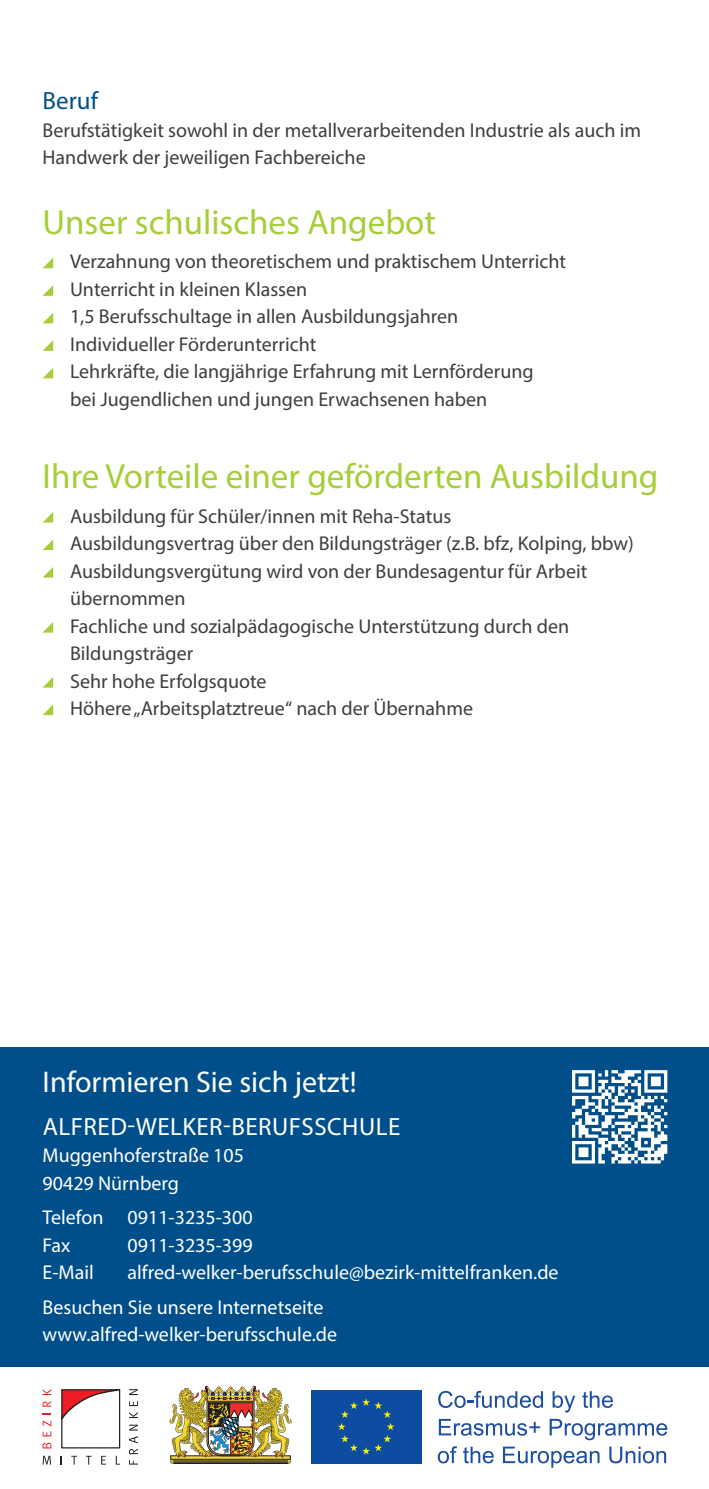
<style>
.page{position:relative;width:709px;height:1489px;background:#fff}
.page>*{position:absolute;margin:0;border:0;box-sizing:border-box;transform-origin:0 0}
._00_HL_grün_groß{font:35px "Myriad Pro";color:#a6ce39}
._00_ZHL_BLAU{font:30px "Myriad Pro";color:#fff}
._00_HL_grün_groß-2{font:25px "Myriad Pro";letter-spacing:.02em;color:#fff}
._00_ZHL_BLAU-2{font:25px "Myriad Pro";color:#004f8a}
._01_FT_black{font:20px/27.5px "Myriad Pro";color:#3e3e3f}
._01_FT_black-2{font:20px "Myriad Pro";color:#fff}
._02_FT_Einleitung{font:20px "Myriad Pro";color:#fff}
</style>
<div class="page">
<div style="left:0;top:1047px;width:709px;height:318px;background:#004f8a"></div>
<svg style="left:43px;top:258px;width:10px;height:10px"></svg>
<svg style="left:43px;top:285px;width:10px;height:11px"></svg>
<svg style="left:43px;top:313px;width:10px;height:10px"></svg>
<svg style="left:43px;top:340px;width:10px;height:11px"></svg>
<svg style="left:43px;top:368px;width:10px;height:10px"></svg>
<svg style="left:43px;top:512px;width:10px;height:10px"></svg>
<svg style="left:43px;top:539px;width:10px;height:11px"></svg>
<svg style="left:43px;top:567px;width:10px;height:10px"></svg>
<svg style="left:43px;top:622px;width:10px;height:10px"></svg>
<svg style="left:43px;top:677px;width:10px;height:10px"></svg>
<svg style="left:43px;top:704px;width:10px;height:11px"></svg>
<svg style="left:572px;top:1070px;width:95px;height:93px"></svg>
<svg style="left:43px;top:1442px;width:8px;height:6px"></svg>
<svg style="left:43px;top:1431px;width:8px;height:5px"></svg>
<svg style="left:43px;top:1420px;width:8px;height:5px"></svg>
<svg style="left:43px;top:1401px;width:8px;height:5px"></svg>
<svg style="left:43px;top:1389px;width:8px;height:5px"></svg>
<svg style="left:43px;top:1455px;width:8px;height:9px"></svg>
<svg style="left:61px;top:1389px;width:77px;height:75px"></svg>
<img style="left:169px;top:1385px;width:123px;height:78px">
<div style="left:311px;top:1390px;width:110px;height:73px;background:#0d4da1"></div>
<svg style="left:338px;top:1398px;width:56px;height:56px"></svg>
<svg style="left:438px;top:1390px;width:105px;height:17px"></svg>
<svg style="left:552px;top:1391px;width:23px;height:21px"></svg>
<svg style="left:582px;top:1391px;width:31px;height:16px"></svg>
<svg style="left:439px;top:1418px;width:101px;height:17px"></svg>
<svg style="left:549px;top:1418px;width:118px;height:21px"></svg>
<svg style="left:438px;top:1446px;width:19px;height:17px"></svg>
<svg style="left:463px;top:1446px;width:31px;height:17px"></svg>
<svg style="left:503px;top:1446px;width:96px;height:21px"></svg>
<svg style="left:609px;top:1446px;width:57px;height:17px"></svg>
<p class="_00_ZHL_BLAU-2" style="left:43px;top:85px;width:57px">Beruf</p>
<p class="_01_FT_black" style="left:43px;top:116px;width:600px">Berufstätigkeit sowohl in der metallverarbeitenden Industrie als auch im<br>Handwerk der jeweiligen Fachbereiche</p>
<p class="_00_HL_grün_groß" style="left:43px;top:200px;width:395px">Unser schulisches Angebot</p>
<p class="_01_FT_black" style="left:70px;top:247px;width:497px">Verzahnung von theoretischem und praktischem Unterricht</p>
<p class="_01_FT_black" style="left:70px;top:275px;width:239px">Unterricht in kleinen Klassen</p>
<p class="_01_FT_black" style="left:70px;top:302px;width:390px">1,5 Berufsschultage in allen Ausbildungsjahren</p>
<p class="_01_FT_black" style="left:70px;top:330px;width:248px">Individueller Förderunterricht</p>
<p class="_01_FT_black" style="left:70px;top:357px;width:465px">Lehrkräfte, die langjährige Erfahrung mit Lernförderung bei Jugendlichen und jungen Erwachsenen haben</p>
<p class="_00_HL_grün_groß" style="left:43px;top:454px;width:617px">Ihre Vorteile einer geförderten Ausbildung</p>
<p class="_01_FT_black" style="left:70px;top:501px;width:383px">Ausbildung für Schüler/innen mit Reha-Status</p>
<p class="_01_FT_black" style="left:70px;top:529px;width:565px">Ausbildungsvertrag über den Bildungsträger (z.B. bfz, Kolping, bbw)</p>
<p class="_01_FT_black" style="left:70px;top:556px;width:519px">Ausbildungsvergütung wird von der Bundesagentur für Arbeit übernommen</p>
<p class="_01_FT_black" style="left:70px;top:611px;width:500px">Fachliche und sozialpädagogische Unterstützung durch den</p>
<p class="_01_FT_black" style="left:70px;top:639px;width:125px">Bildungsträger</p>
<p class="_01_FT_black" style="left:70px;top:666px;width:198px">Sehr hohe Erfolgsquote</p>
<p class="_01_FT_black" style="left:70px;top:694px;width:404px">Höhere „Arbeitsplatztreue“ nach der Übernahme</p>
<p class="_00_ZHL_BLAU" style="left:43px;top:1062px;width:315px">Informieren Sie sich jetzt!</p>
<p class="_00_HL_grün_groß-2" style="left:43px;top:1110px;width:359px">ALFRED-WELKER-BERUFSSCHULE</p>
<p class="_01_FT_black-2" style="left:43px;top:1142px;width:203px">Muggenhoferstraße 105</p>
<p class="_01_FT_black-2" style="left:43px;top:1170px;width:138px">90429 Nürnberg</p>
<p class="_01_FT_black-2" style="left:43px;top:1204px;width:212px">Telefon 0911-3235-300</p>
<p class="_01_FT_black-2" style="left:43px;top:1232px;width:29px">Fax</p>
<p class="_01_FT_black-2" style="left:128px;top:1232px;width:127px">0911-3235-399</p>
<p class="_01_FT_black-2" style="left:43px;top:1259px;width:53px">E-Mail</p>
<p class="_01_FT_black-2" style="left:128px;top:1259px;width:432px">alfred-welker-berufsschule@bezirk-mittelfranken.de</p>
<p class="_02_FT_Einleitung" style="left:43px;top:1294px;width:282px">Besuchen Sie unsere Internetseite</p>
<p class="_01_FT_black-2" style="left:43px;top:1322px;width:296px">www.alfred-welker-berufsschule.de</p>
</div>
